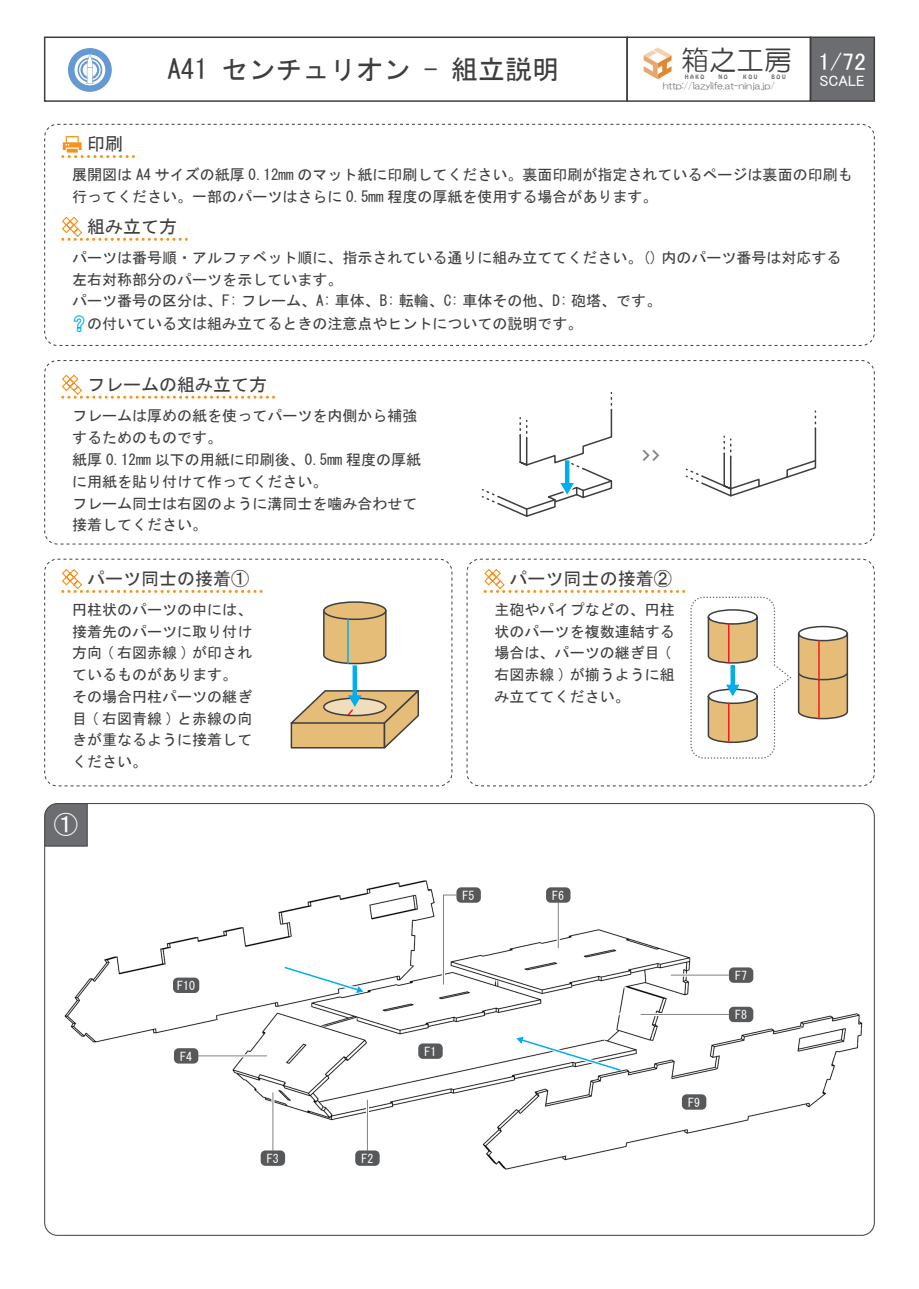
<style>
.page{position:relative;width:919px;height:1289px;background:#fff}
.page>*{position:absolute;margin:0;border:0;box-sizing:border-box;transform-origin:0 0}
.t1{font:27.75px "HG Maru Gothic MPRO";color:#3e3e3f}
.t2{font:27px "MS Gothic";color:#3e3e3f}
.t3{font:24px "MS P Gothic";color:#fff}
.t4{font:24px "MS Gothic";color:#fff}
.t5{font:18px "MS Gothic";color:#3e3e3f}
.t6{font:18px "HGP Gothic E";color:#808285}
.t7{font:15px/21.8px "MS Gothic";color:#3e3e3f}
.t8{font:15px "MS P Gothic";color:#fff}
.t9{font:12px "MS Gothic";color:#fff}
.t10{font:9px "HG Maru Gothic MPRO";color:#6c6d70}
.t11{font:5.4px "Hobo Std";color:#6c6d70}
.s1{color:#00aeef}
</style>
<div class="page">
<img style="left:64px;top:880px;width:799px;height:290px">
<svg style="left:195px;top:892px;width:536px;height:261px"></svg>
<hr style="left:367px;top:1099px;width:1px;height:51px;background:#808285">
<hr style="left:272px;top:1092px;width:1px;height:58px;background:#808285">
<hr style="left:198px;top:1055px;width:69px;height:1px;background:#808285">
<hr style="left:671px;top:974px;width:57px;height:1px;background:#808285">
<hr style="left:640px;top:1014px;width:88px;height:1px;background:#808285">
<div style="left:355px;top:1150px;width:24px;height:15px;background:#57585a;border-radius:5px"></div>
<div style="left:681px;top:1094px;width:25px;height:15px;background:#57585a;border-radius:5px"></div>
<div style="left:173px;top:977px;width:26px;height:15px;background:#57585a;border-radius:5px"></div>
<div style="left:546px;top:887px;width:24px;height:15px;background:#57585a;border-radius:5px"></div>
<div style="left:261px;top:1150px;width:24px;height:15px;background:#57585a;border-radius:5px"></div>
<div style="left:728px;top:967px;width:25px;height:15px;background:#57585a;border-radius:5px"></div>
<div style="left:174px;top:1048px;width:24px;height:15px;background:#57585a;border-radius:5px"></div>
<div style="left:456px;top:887px;width:25px;height:15px;background:#57585a;border-radius:5px"></div>
<div style="left:728px;top:1006px;width:25px;height:16px;background:#57585a;border-radius:5px"></div>
<svg style="left:283px;top:894px;width:339px;height:178px"></svg>
<div style="left:46px;top:804px;width:42px;height:42px;background:#6c6d70"></div>
<div style="left:44px;top:124px;width:830px;height:222px;border:1px dashed #3e3e3f;border-radius:13px"></div>
<div style="left:44px;top:360px;width:830px;height:184px;border:1px dashed #3e3e3f;border-radius:13px"></div>
<div style="left:44px;top:559px;width:408px;height:227px;border:1px dashed #3e3e3f;border-radius:13px"></div>
<svg style="left:63px;top:136px;width:64px;height:22px"></svg>
<svg style="left:61px;top:216px;width:119px;height:25px"></svg>
<svg style="left:61px;top:374px;width:206px;height:25px"></svg>
<svg style="left:61px;top:569px;width:194px;height:24px"></svg>
<svg style="left:323px;top:609px;width:64px;height:56px;background:#d8b67c"></svg>
<div style="left:324px;top:602px;width:62px;height:17px;background:#e5bd79;border-radius:50%"></div>
<div style="left:323px;top:601px;width:63px;height:19px;border:2px solid #3e3e3f;border-radius:50%"></div>
<hr style="left:347px;top:619px;width:2px;height:44px;background:#00aeef">
<div style="left:466px;top:559px;width:408px;height:227px;border:1px dashed #3e3e3f;border-radius:13px"></div>
<svg style="left:483px;top:569px;width:194px;height:24px"></svg>
<svg style="left:707px;top:609px;width:51px;height:55px"></svg>
<svg style="left:797px;top:625px;width:51px;height:95px;background:#d7b585"></svg>
<div style="left:690px;top:596px;width:85px;height:162px;border:2px dashed #6c6d70;border-radius:13px"></div>
<svg style="left:773px;top:665px;width:18px;height:25px"></svg>
<svg style="left:686px;top:411px;width:130px;height:86px"></svg>
<svg style="left:482px;top:392px;width:131px;height:125px"></svg>
<div style="left:352px;top:665px;width:5px;height:32px;background:#00aeef"></div>
<svg style="left:290px;top:687px;width:129px;height:62px"></svg>
<div style="left:730px;top:665px;width:5px;height:21px;background:#00aeef"></div>
<svg style="left:707px;top:684px;width:51px;height:59px"></svg>
<div style="left:809px;top:37px;width:66px;height:65px;background:#6c6d70;border:2px solid #3e3e3f"></div>
<div style="left:44px;top:37px;width:584px;height:65px;border:2px solid #3e3e3f"></div>
<svg style="left:643px;top:47px;width:28px;height:32px"></svg>
<div style="left:626px;top:37px;width:185px;height:65px;border:2px solid #3e3e3f"></div>
<div style="left:68px;top:48px;width:44px;height:44px;background:#6599d1;border-radius:50%"></div>
<svg style="left:74px;top:55px;width:31px;height:30px"></svg>
<svg style="left:77px;top:58px;width:25px;height:24px"></svg>
<svg style="left:79px;top:59px;width:22px;height:22px"></svg>
<svg style="left:80px;top:60px;width:19px;height:19px"></svg>
<div style="left:83px;top:63px;width:14px;height:14px;background:#fff;border-radius:50%"></div>
<svg style="left:86px;top:55px;width:7px;height:29px"></svg>
<h2 class="t2" style="left:167px;top:56px;width:393px">A41 センチュリオン - 組立説明</h2>
<h1 class="t1" style="left:681px;top:46px;width:112px">箱之工房</h1>
<p class="t11" style="left:684px;top:73px;width:21px">H A K O</p>
<p class="t11" style="left:718px;top:73px;width:11px">N O</p>
<p class="t11" style="left:743px;top:73px;width:16px">K O U</p>
<p class="t11" style="left:771px;top:73px;width:16px">B O U</p>
<p class="t10" style="left:662px;top:82px;width:114px">http://lazylife.at-ninja.jp/</p>
<h3 class="t3" style="left:818px;top:49px;width:49px">1/72</h3>
<p class="t8" style="left:819px;top:73px;width:47px">SCALE</p>
<p class="t5" style="left:87px;top:135px;width:38px">印刷</p>
<p class="t7" style="left:72px;top:164px;width:782px">展開図は A4 サイズの紙厚 0.12mm のマット紙に印刷してください。裏面印刷が指定されているページは裏面の印刷も行ってください。一部のパーツはさらに 0.5mm 程度の厚紙を使用する場合があります。</p>
<p class="t5" style="left:87px;top:218px;width:92px">組み立て方</p>
<p class="t7" style="left:72px;top:246px;width:770px">パーツは番号順・アルファベット順に、指示されている通りに組み立ててください。() 内のパーツ番号は対応する左右対称部分のパーツを示しています。<br>パーツ番号の区分は、F: フレーム、A: 車体、B: 転輪、C: 車体その他、D: 砲塔、です。</p>
<p class="t7" style="left:72px;top:312px;width:511px"><span class="s1">❓</span>の付いている文は組み立てるときの注意点やヒントについての説明です。</p>
<p class="t5" style="left:87px;top:375px;width:182px">フレームの組み立て方</p>
<p class="t7" style="left:72px;top:405px;width:350px">フレームは厚めの紙を使ってパーツを内側から補強するためのものです。<br>紙厚 0.12mm 以下の用紙に印刷後、0.5mm 程度の厚紙に用紙を貼り付けて作ってください。<br>フレーム同士は右図のように溝同士を噛み合わせて接着してください。</p>
<p class="t5" style="left:87px;top:570px;width:164px">パーツ同士の接着①</p>
<p class="t7" style="left:72px;top:598px;width:181px">円柱状のパーツの中には、接着先のパーツに取り付け方向 ( 右図赤線 ) が印されているものがあります。その場合円柱パーツの継ぎ目 ( 右図青線 ) と赤線の向きが重なるように接着してください。</p>
<h3 class="t4" style="left:54px;top:812px;width:25px">①</h3>
<p class="t6" style="left:641px;top:446px;width:21px">&gt;&gt;</p>
<p class="t5" style="left:509px;top:570px;width:163px">パーツ同士の接着②</p>
<p class="t7" style="left:494px;top:598px;width:181px">主砲やパイプなどの、円柱状のパーツを複数連結する場合は、パーツの継ぎ目 (右図赤線 ) が揃うように組み立ててください。</p>
<p class="t9" style="left:462px;top:889px;width:13px">F5</p>
<p class="t9" style="left:552px;top:889px;width:13px">F6</p>
<p class="t9" style="left:177px;top:979px;width:20px">F10</p>
<p class="t9" style="left:180px;top:1050px;width:14px">F4</p>
<p class="t9" style="left:267px;top:1152px;width:13px">F3</p>
<p class="t9" style="left:361px;top:1152px;width:13px">F2</p>
<p class="t9" style="left:424px;top:1045px;width:13px">F1</p>
<p class="t9" style="left:688px;top:1096px;width:13px">F9</p>
<p class="t9" style="left:735px;top:969px;width:13px">F7</p>
<p class="t9" style="left:735px;top:1008px;width:13px">F8</p>
</div>
